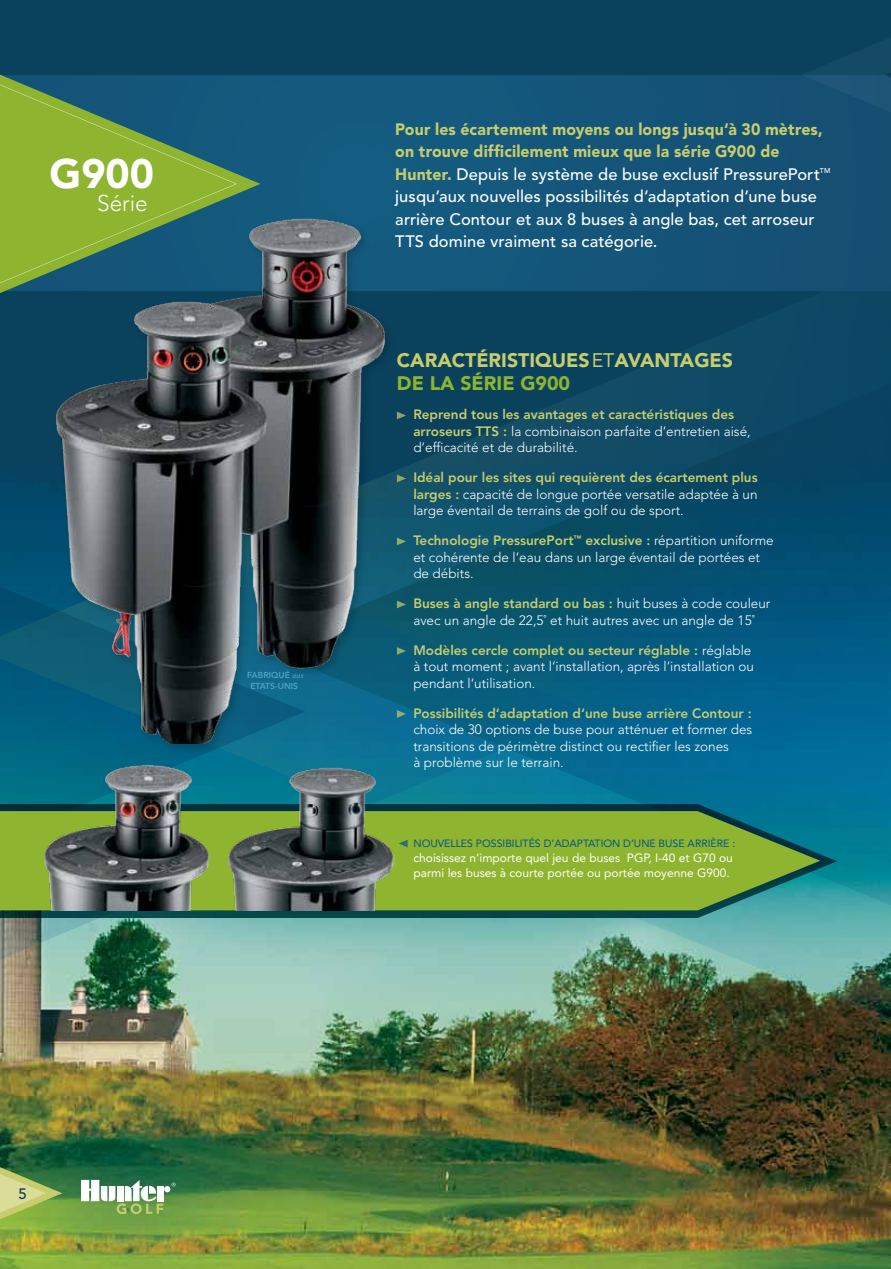
<style>
.page{position:relative;width:891px;height:1269px;background:#fff}
.page>*{position:absolute;margin:0;border:0;box-sizing:border-box;transform-origin:0 0}
.t1{font:900 40.95px "Avenir";color:#fff}
.t2{font:300 22.65px "Avenir";color:#fff}
.t3{font:900 19.5px/23.4px "Avenir LT Std";color:#c7cc6d}
.t4{font:900 16.5px/22.5px "Avenir LT Std";letter-spacing:.005em;color:#c7cc6d;scale:.96 1}
.t5{font:500 16.5px/22.5px "Avenir LT Std";letter-spacing:.005em;color:#fff}
.t6{font:500 15px "Avenir LT Std";color:#133557}
.t7{font:300 13.5px/16.5px "Avenir LT Std";color:#fff}
.t8{font:800 13.5px/16.5px "Avenir LT Std";color:#c7cc6d}
.t9{font:12px/14.7px "Avenir";color:#fff}
.t10{font:10.5px "Avenir";color:#00548e}
.t11{font:800 8.7px/10.5px "Avenir";color:#8ed8f8;text-align:center}
.t12{font:500 7.05px "Avenir LT Std";color:#fff}
.s1{font-family:"Beaufort Pro";font-weight:500;font-style:italic;font-size:7.5px}
.s2{font-weight:500;color:#fff}
.s3{font-weight:400}
.s4{color:#8fb430}
.s5{font-weight:800;color:#c7cc6d}
</style>
<div class="page">
<img style="left:0;top:0;width:891px;height:1269px">
<img style="left:0;top:44px;width:891px;height:1208px">
<svg style="left:593px;top:291px;width:298px;height:839px"></svg>
<div style="left:260px;top:75px;width:631px;height:216px;background:#145377"></div>
<div style="left:0;top:75px;width:260px;height:32px;background:#14567a"></div>
<svg style="left:0;top:85px;width:237px;height:22px;fill:#145679"></svg>
<img style="left:0;top:107px;width:593px;height:1162px">
<img style="left:0;top:229px;width:305px;height:972px">
<svg style="left:801px;top:0;width:90px;height:251px"></svg>
<svg style="left:0;top:804px;width:837px;height:114px"></svg>
<svg style="left:0;top:811px;width:820px;height:99px;fill:#8fb430"></svg>
<img style="left:227px;top:764px;width:168px;height:147px">
<img style="left:42px;top:762px;width:168px;height:149px">
<svg style="left:399px;top:840px;width:9px;height:7px"></svg>
<img style="left:0;top:1064px;width:285px;height:205px">
<svg style="left:81px;top:1180px;width:95px;height:34px"></svg>
<div style="left:53px;top:215px;width:343px;height:541px;background:#000;opacity:.2"></div>
<img style="left:53px;top:191px;width:406px;height:553px">
<svg style="left:0;top:1167px;width:62px;height:52px"></svg>
<h1 class="t1" style="left:50px;top:149px;width:106px">G900</h1>
<h2 class="t2" style="left:97px;top:190px;width:52px">Série</h2>
<p class="t11" style="left:247px;top:670px;width:58px">FABRIQUÉ <span class="s1">aux<br></span>ETATS-UNIS</p>
<p class="t4" style="left:395px;top:117px;width:447px">Pour les écartement moyens ou longs jusqu‘à 30 mètres, on trouve difficilement mieux que la série G900 de<br>Hunter. <span class="s2">Depuis le système de buse exclusif PressurePort</span></p>
<p class="t12" style="left:820px;top:166px;width:12px">TM</p>
<p class="t5" style="left:395px;top:186px;width:423px">jusqu‘aux nouvelles possibilités d‘adaptation d‘une buse arrière Contour et aux 8 buses à angle bas, cet arroseur<br>TTS domine vraiment sa catégorie.</p>
<h3 class="t3" style="left:397px;top:348px;width:338px">Caractéristiques<span class="s3">et</span>avantages <span class="s4">de la série G900</span></h3>
<p class="t8" style="left:413px;top:406px;width:322px">Reprend tous les avantages et caractéristiques des arroseurs TTS</p>
<p class="t7" style="left:413px;top:423px;width:339px;text-indent:90px"><span class="s5">:</span> la combinaison parfaite d‘entretien aisé, d‘efficacité et de durabilité.</p>
<p class="t7" style="left:413px;top:469px;width:346px;text-align:justify"><span class="s5">Idéal pour les sites qui requièrent des écartement plus larges :</span> capacité de longue portée versatile adaptée à un large éventail de terrains de golf ou de sport.</p>
<p class="t7" style="left:413px;top:532px;width:362px"><span class="s5">Technologie PressurePort</span><sup>™</sup> <span class="s5">exclusive :</span> répartition uniforme et cohérente de l‘eau dans un large éventail de portées et de débits.</p>
<p class="t7" style="left:413px;top:595px;width:359px"><span class="s5">Buses à angle standard ou bas :</span> huit buses à code couleur avec un angle de 22,5˚ et huit autres avec un angle de 15˚</p>
<p class="t7" style="left:413px;top:642px;width:342px"><span class="s5">Modèles cercle complet ou secteur réglable :</span> réglable à tout moment ; avant l‘installation, après l‘installation ou pendant l‘utilisation.</p>
<p class="t8" style="left:413px;top:705px;width:340px">Possibilités d‘adaptation d‘une buse arrière Contour :</p>
<p class="t7" style="left:413px;top:721px;width:340px">choix de 30 options de buse pour atténuer et former des transitions de périmètre distinct ou rectifier les zones<br>à problème sur le terrain.</p>
<p class="t10" style="left:414px;top:838px;width:38px">Nouvelles</p>
<p class="t10" style="left:476px;top:838px;width:8px">poss</p>
<p class="t10" style="left:503px;top:838px;width:234px">ibilités d‘adaptation d‘une buse arrière :</p>
<p class="t9" style="left:414px;top:851px;width:321px">choisissez n‘importe quel jeu de buses PGP, I-40 et G70 ou parmi les buses à courte portée ou portée moyenne G900.</p>
<p class="t6" style="left:18px;top:1185px;width:10px">5</p>
</div>
